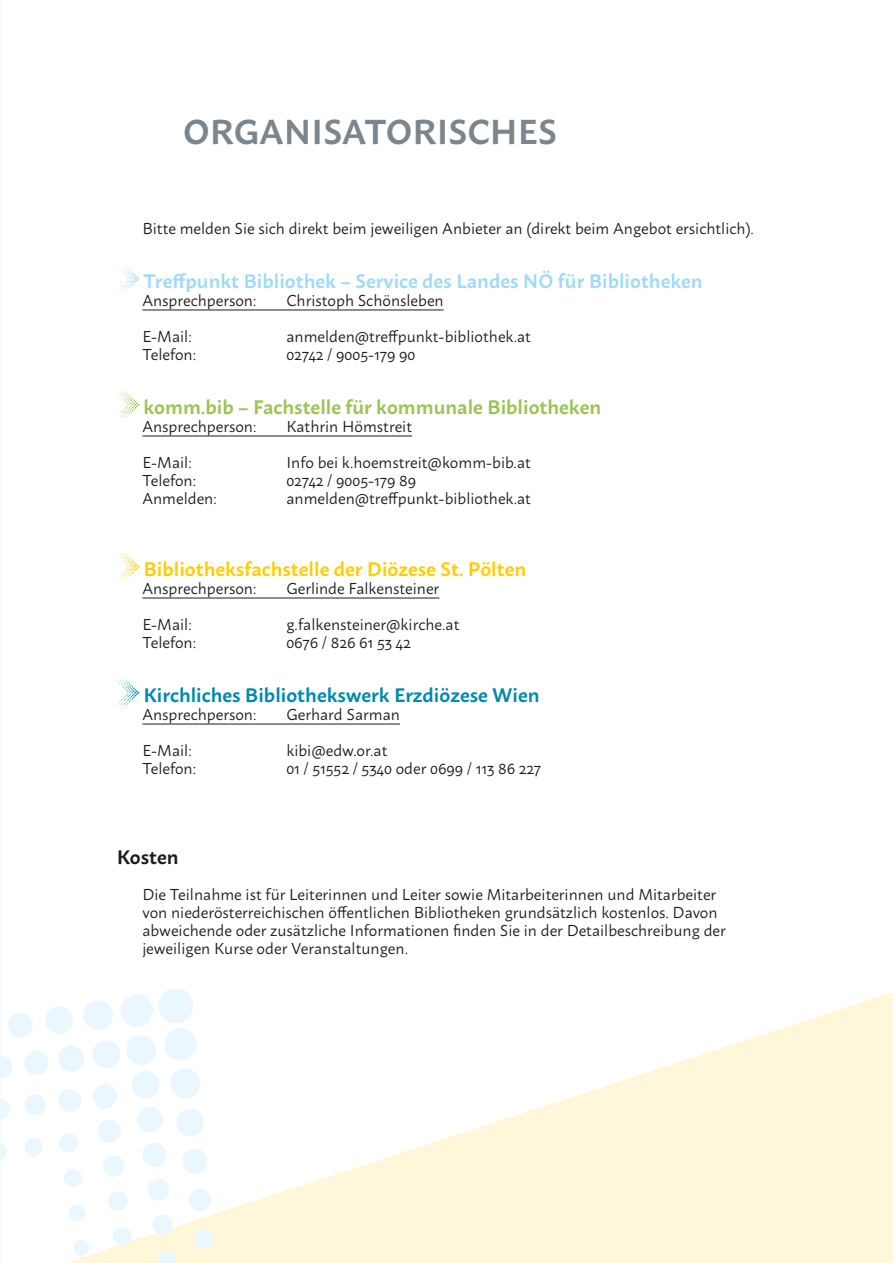
<style>
.page{position:relative;width:893px;height:1263px;background:#fff}
.page>*{position:absolute;margin:0;border:0;box-sizing:border-box;transform-origin:0 0}
.t1{font:600 34.5px "Macho";color:#7a858d}
.t2{font:600 19.5px "Macho";color:#a1daf8}
.t3{font:600 19.5px "Macho";color:#9ac553}
.t4{font:600 19.5px "Macho";color:#ffcd03}
.t5{font:600 19.5px "Macho";color:#008ab0}
.t6{font:600 19.5px "Macho";color:#1d1d1b}
.t7{font:15.75px/18px "Macho";color:#1d1d1b}
</style>
<div class="page">
<svg style="left:215px;top:992px;width:678px;height:271px;fill:#fff7da"></svg>
<hr style="left:142px;top:309px;width:302px;height:1px;background:#1d1d1b">
<hr style="left:142px;top:435px;width:270px;height:1px;background:#1d1d1b">
<hr style="left:142px;top:597px;width:297px;height:1px;background:#1d1d1b">
<hr style="left:142px;top:723px;width:258px;height:1px;background:#1d1d1b">
<svg style="left:117px;top:265px;width:22px;height:27px"></svg>
<svg style="left:117px;top:391px;width:22px;height:28px"></svg>
<svg style="left:117px;top:553px;width:22px;height:28px"></svg>
<svg style="left:117px;top:679px;width:22px;height:28px"></svg>
<svg style="left:0;top:988px;width:215px;height:275px"></svg>
<h1 class="t1" style="left:183px;top:101px;width:375px">ORGANISATORISCHES</h1>
<p class="t7" style="left:142px;top:218px;width:613px">Bitte melden Sie sich direkt beim jeweiligen Anbieter an (direkt beim Angebot ersichtlich).</p>
<p class="t2" style="left:143px;top:264px;width:561px">Treffpunkt Bibliothek – Service des Landes NÖ für Bibliotheken</p>
<p class="t7" style="left:142px;top:290px;width:116px">Ansprechperson:</p>
<p class="t7" style="left:286px;top:290px;width:159px">Christoph Schönsleben</p>
<p class="t7" style="left:142px;top:326px;width:51px">E-Mail:</p>
<p class="t7" style="left:286px;top:326px;width:246px">anmelden@treffpunkt-bibliothek.at</p>
<p class="t7" style="left:142px;top:344px;width:55px">Telefon:</p>
<p class="t7" style="left:286px;top:344px;width:131px">02742 / 9005-179 90</p>
<p class="t3" style="left:144px;top:390px;width:459px">komm.bib – Fachstelle für kommunale Bibliotheken</p>
<p class="t7" style="left:142px;top:416px;width:116px">Ansprechperson:</p>
<p class="t7" style="left:286px;top:416px;width:127px">Kathrin Hömstreit</p>
<p class="t7" style="left:142px;top:452px;width:51px">E-Mail:</p>
<p class="t7" style="left:286px;top:452px;width:246px">Info bei k.hoemstreit@komm-bib.at</p>
<p class="t7" style="left:142px;top:470px;width:55px">Telefon:</p>
<p class="t7" style="left:286px;top:470px;width:131px">02742 / 9005-179 89</p>
<p class="t7" style="left:142px;top:488px;width:76px">Anmelden:</p>
<p class="t7" style="left:286px;top:488px;width:246px">anmelden@treffpunkt-bibliothek.at</p>
<p class="t4" style="left:144px;top:552px;width:384px">Bibliotheksfachstelle der Diözese St. Pölten</p>
<p class="t7" style="left:142px;top:578px;width:116px">Ansprechperson:</p>
<p class="t7" style="left:286px;top:578px;width:154px">Gerlinde Falkensteiner</p>
<p class="t7" style="left:142px;top:614px;width:51px">E-Mail:</p>
<p class="t7" style="left:286px;top:614px;width:174px">g.falkensteiner@kirche.at</p>
<p class="t7" style="left:142px;top:632px;width:55px">Telefon:</p>
<p class="t7" style="left:286px;top:632px;width:126px">0676 / 826 61 53 42</p>
<p class="t5" style="left:144px;top:678px;width:398px">Kirchliches Bibliothekswerk Erzdiözese Wien</p>
<p class="t7" style="left:142px;top:704px;width:116px">Ansprechperson:</p>
<p class="t7" style="left:286px;top:704px;width:115px">Gerhard Sarman</p>
<p class="t7" style="left:142px;top:740px;width:51px">E-Mail:</p>
<p class="t7" style="left:286px;top:740px;width:103px">kibi@edw.or.at</p>
<p class="t7" style="left:142px;top:758px;width:55px">Telefon:</p>
<p class="t7" style="left:286px;top:758px;width:256px">01 / 51552 / 5340 oder 0699 / 113 86 227</p>
<p class="t6" style="left:117px;top:840px;width:63px">Kosten</p>
<p class="t7" style="left:142px;top:884px;width:585px">Die Teilnahme ist für Leiterinnen und Leiter sowie Mitarbeiterinnen und Mitarbeiter von niederösterreichischen öffentlichen Bibliotheken grundsätzlich kostenlos. Davon abweichende oder zusätzliche Informationen finden Sie in der Detailbeschreibung der jeweiligen Kurse oder Veranstaltungen.</p>
</div>
